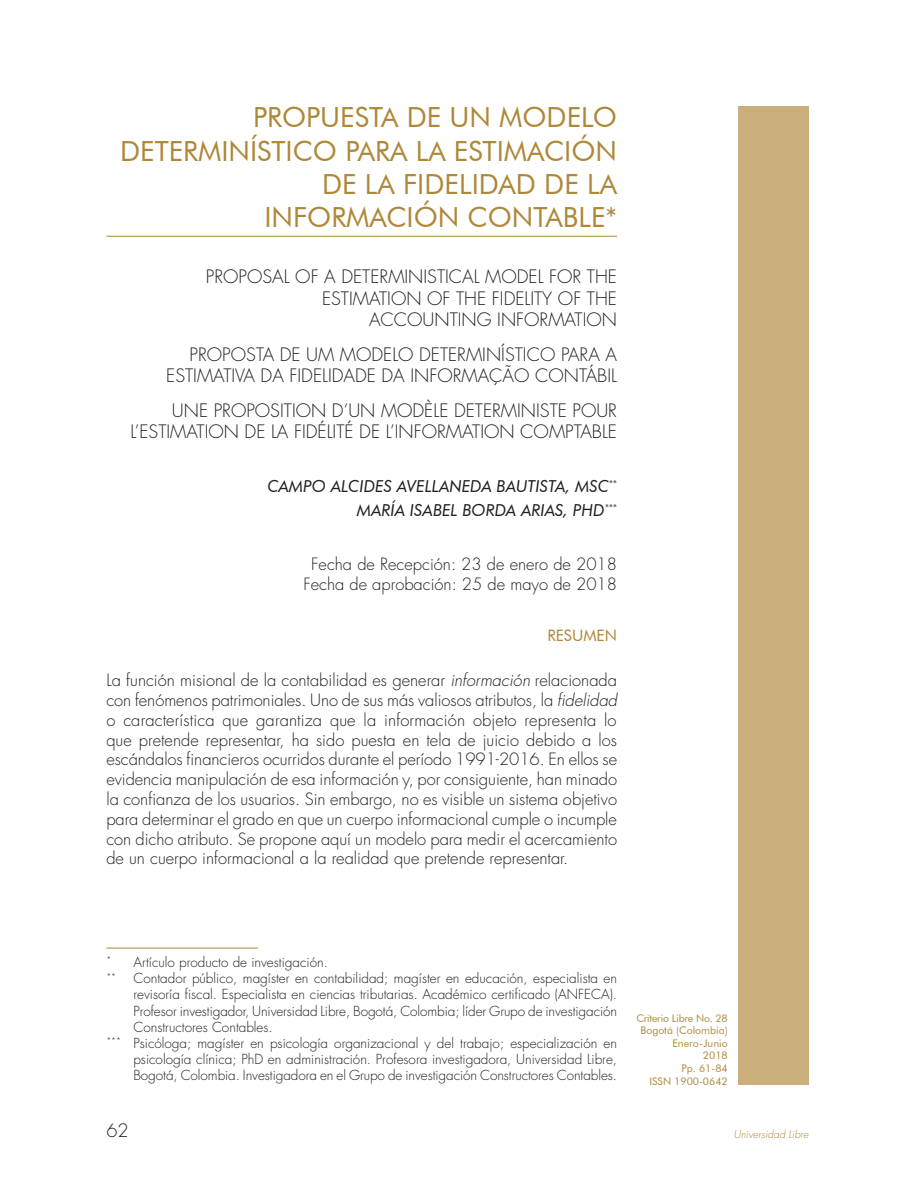
<style>
.page{position:relative;width:915px;height:1191px;background:#fff}
.page>*{position:absolute;margin:0;border:0;box-sizing:border-box;transform-origin:0 0}
.t1{font:27.75px/33.3px "Futura BT";color:#ae8839;text-align:right}
.t2{font:300 18px/21.6px "Futura Std";color:#231f20;text-align:right}
.t3{font:300 16.5px/19.8px "Futura Std";color:#231f20;text-align:center}
.t4{font:italic 16.5px/24px "Futura BT";color:#231f20;text-align:right}
.t5{font:15.75px "Futura BT";color:#ae8839}
.t6{font:300 13.5px "Futura Std";color:#231f20}
.t7{font:10.5px/12.6px "Futura BT";color:#ae8839;text-align:right}
.t8{font:italic 300 10.5px "Futura Std";color:#ae8839}
.t9{font:300 7.8px "Futura Std";color:#231f20}
.s1{font-style:italic}
</style>
<div class="page">
<div style="left:738px;top:106px;width:70px;height:978px;background:#caaf7d"></div>
<hr style="left:106px;top:236px;width:511px;height:1px;background:#ae8839">
<hr style="left:106px;top:947px;width:152px;height:1px;background:#ae8839">
<h1 class="t1" style="left:120px;top:101px;width:498px">PROPUESTA DE UN MODELO<br>DETERMINÍSTICO PARA LA ESTIMACIÓN<br>DE LA FIDELIDAD DE LA<br>INFORMACIÓN CONTABLE*</h1>
<p class="t2" style="left:206px;top:266px;width:412px">PROPOSAL OF A DETERMINISTICAL MODEL FOR THE<br>ESTIMATION OF THE FIDELITY OF THE<br>ACCOUNTING INFORMATION</p>
<p class="t2" style="left:166px;top:344px;width:452px">PROPOSTA DE UM MODELO DETERMINÍSTICO PARA A<br>ESTIMATIVA DA FIDELIDADE DA INFORMAÇÃO CONTÁBIL</p>
<p class="t2" style="left:130px;top:400px;width:488px">UNE PROPOSITION D’UN MODÈLE DETERMINISTE POUR<br>L’ESTIMATION DE LA FIDÉLITÉ DE L’INFORMATION COMPTABLE</p>
<p class="t4" style="left:267px;top:474px;width:351px">CAMPO ALCIDES AVELLANEDA BAUTISTA, MSC<sup>**<br></sup>MARÍA ISABEL BORDA ARIAS, PHD<sup>***</sup></p>
<p class="t3" style="left:303px;top:554px;width:315px">Fecha de Recepción: 23 de enero de 2018<br>Fecha de aprobación: 25 de mayo de 2018</p>
<p class="t5" style="left:547px;top:625px;width:71px">RESUMEN</p>
<p class="t3" style="left:106px;top:671px;width:512px;text-align:justify">La función misional de la contabilidad es generar <span class="s1">información</span> relacionada con fenómenos patrimoniales. Uno de sus más valiosos atributos, la <span class="s1">fidelidad </span>o característica que garantiza que la información objeto representa lo que pretende representar, ha sido puesta en tela de juicio debido a los escándalos financieros ocurridos durante el período 1991-2016. En ellos se evidencia manipulación de esa información y, por consiguiente, han minado la confianza de los usuarios. Sin embargo, no es visible un sistema objetivo para determinar el grado en que un cuerpo informacional cumple o incumple con dicho atributo. Se propone aquí un modelo para medir el acercamiento de un cuerpo informacional a la realidad que pretende representar.</p>
<p class="t6" style="left:106px;top:953px;width:223px"><sup>*</sup> Artículo producto de investigación.</p>
<p class="t9" style="left:106px;top:971px;width:11px">**</p>
<p class="t6" style="left:133px;top:970px;width:485px">Contador público, magíster en contabilidad; magíster en educación, especialista en</p>
<p class="t6" style="left:133px;top:986px;width:485px">revisoría fiscal. Especialista en ciencias tributarias. Académico certificado (ANFECA).</p>
<p class="t6" style="left:133px;top:1002px;width:485px">Profesor investigador, Universidad Libre, Bogotá, Colombia; líder Grupo de investigación</p>
<p class="t6" style="left:133px;top:1018px;width:141px">Constructores Contables.</p>
<p class="t6" style="left:106px;top:1034px;width:512px"><sup>***</sup> Psicóloga; magíster en psicología organizacional y del trabajo; especialización en</p>
<p class="t6" style="left:133px;top:1051px;width:485px">psicología clínica; PhD en administración. Profesora investigadora, Universidad Libre,</p>
<p class="t6" style="left:133px;top:1067px;width:485px">Bogotá, Colombia. Investigadora en el Grupo de investigación Constructores Contables.</p>
<p class="t7" style="left:636px;top:1011px;width:93px">Criterio Libre No. 28<br>Bogotá (Colombia)<br>Enero-Junio<br>2018<br>Pp. 61-84<br>ISSN 1900-0642</p>
<p class="t2" style="left:106px;top:1120px;width:24px">62</p>
<p class="t8" style="left:733px;top:1128px;width:76px">Universidad Libre</p>
</div>
